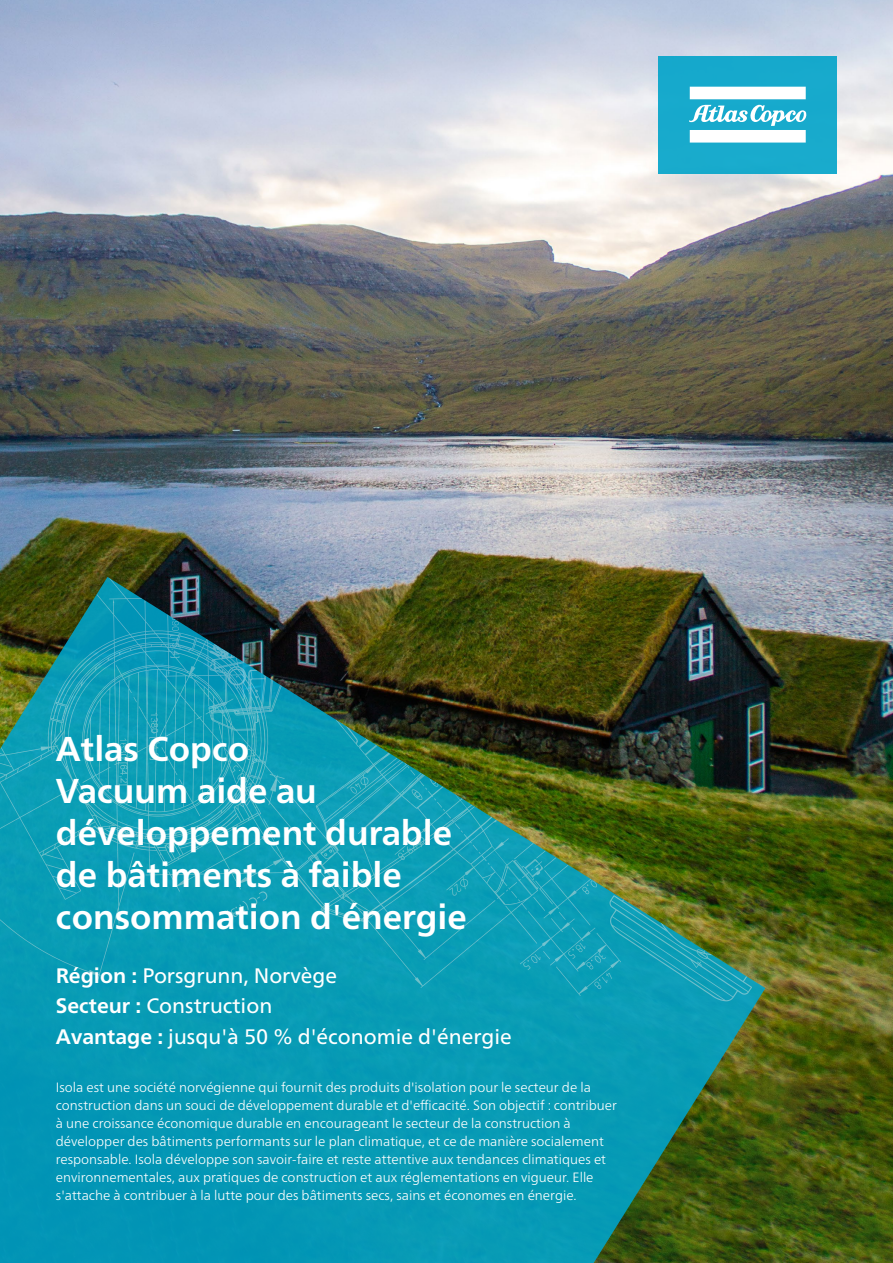
<style>
.page{position:relative;width:893px;height:1263px;background:#fff}
.page>*{position:absolute;margin:0;border:0;box-sizing:border-box;transform-origin:0 0}
.t1{font:700 34.5px/42px "Neue Frutiger World";color:#fff}
.t2{font:21px/30.8px "Neue Frutiger World";color:#fff}
.t3{font:300 13.5px/18px "Neue Frutiger World";color:#fff}
.s1{font-weight:700}
</style>
<div class="page">
<img style="left:0;top:0;width:893px;height:1263px">
<div style="left:658px;top:56px;width:179px;height:117px;background:#17aacc"></div>
<svg style="left:690px;top:87px;width:116px;height:12px"></svg>
<svg style="left:689px;top:105px;width:118px;height:38px"></svg>
<svg style="left:0;top:577px;width:765px;height:686px;background:#178084"></svg>
<img style="left:0;top:578px;width:399px;height:403px">
<img style="left:0;top:600px;width:282px;height:251px">
<img style="left:145px;top:725px;width:607px;height:276px">
<img style="left:151px;top:617px;width:28px;height:105px">
<img style="left:236px;top:676px;width:4px;height:95px">
<img style="left:120px;top:738px;width:7px;height:15px">
<h1 class="t1" style="left:56px;top:727px;width:412px">Atlas Copco<br>Vacuum aide au développement durable de bâtiments à faible consommation d'énergie</h1>
<h2 class="t2" style="left:56px;top:960px;width:457px"><span class="s1">Région :</span> Porsgrunn, Norvège<br><span class="s1">Secteur :</span> Construction<br><span class="s1">Avantage :</span> jusqu'à 50 % d'économie d'énergie</h2>
<p class="t3" style="left:56px;top:1078px;width:562px">Isola est une société norvégienne qui fournit des produits d'isolation pour le secteur de la construction dans un souci de développement durable et d'efficacité. Son objectif : contribuer à une croissance économique durable en encourageant le secteur de la construction à développer des bâtiments performants sur le plan climatique, et ce de manière socialement responsable. Isola développe son savoir-faire et reste attentive aux tendances climatiques et environnementales, aux pratiques de construction et aux réglementations en vigueur. Elle s'attache à contribuer à la lutte pour des bâtiments secs, sains et économes en énergie.</p>
</div>
